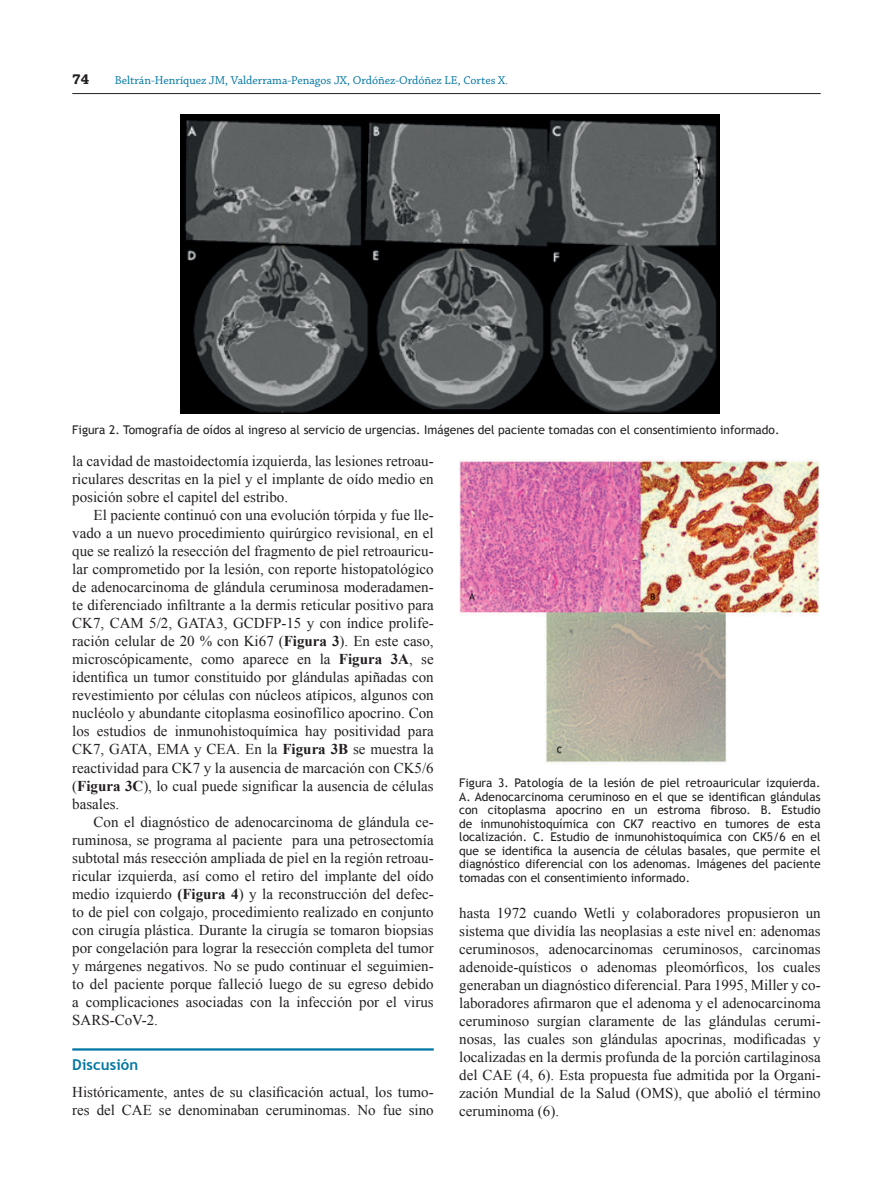
<style>
.page{position:relative;width:893px;height:1191px;background:#fff}
.page>*{position:absolute;margin:0;border:0;box-sizing:border-box;transform-origin:0 0}
.t1{font:15px/18px "Times New Roman";color:#231f20;text-align:justify}
.t2{font:700 15px "Trebuchet MS";letter-spacing:.005em;color:#0076a3}
.t3{font:700 15px "Chaparral Pro";color:#231f20}
.t4{font:12px/13.5px "Trebuchet MS";color:#231f20;text-align:justify}
.t5{font:12px "Chaparral Pro";color:#0076a3}
.s1{font-family:"Times New Roman";font-size:10.5px;color:#231f20}
.s2{font-weight:700}
</style>
<div class="page">
<hr style="left:72px;top:93px;width:749px;height:1px;background:#231f20">
<hr style="left:72px;top:1048px;width:362px;height:2px;background:#0076a3">
<img style="left:180px;top:115px;width:539px;height:298px">
<img style="left:459px;top:459px;width:361px;height:305px">
<p class="t3" style="left:72px;top:71px;width:18px">74</p>
<p class="t5" style="left:115px;top:74px;width:395px">Beltrán-Henríquez JM, Valderrama-Penagos JX, Ordóñez-Ordóñez LE, Cortes X<span class="s1">.</span></p>
<p class="t4" style="left:72px;top:423px;width:709px">Figura 2. Tomografía de oídos al ingreso al servicio de urgencias. Imágenes del paciente tomadas con el consentimiento informado.</p>
<p class="t1" style="left:72px;top:452px;width:363px">la cavidad de mastoidectomía izquierda, las lesiones retroau&shy;riculares descritas en la piel y el implante de oído medio en posición sobre el capitel del estribo.</p>
<p class="t1" style="left:72px;top:506px;width:363px;text-indent:21px">El paciente continuó con una evolución tórpida y fue lle&shy;vado a un nuevo procedimiento quirúrgico revisional, en el que se realizó la resección del fragmento de piel retroauricu&shy;lar comprometido por la lesión, con reporte histopatológico de adenocarcinoma de glándula ceruminosa moderadamen&shy;te diferenciado infiltrante a la dermis reticular positivo para CK7, CAM 5/2, GATA3, GCDFP-15 y con índice prolife&shy;ración celular de 20 % con Ki67 (<span class="s2">Figura 3</span>). En este caso, microscópicamente, como aparece en la <span class="s2">Figura 3A</span>, se identifica un tumor constituido por glándulas apiñadas con revestimiento por células con núcleos atípicos, algunos con nucléolo y abundante citoplasma eosinofílico apocrino. Con los estudios de inmunohistoquímica hay positividad para CK7, GATA, EMA y CEA. En la <span class="s2">Figura 3B</span> se muestra la reactividad para CK7 y la ausencia de marcación con CK5/6 (<span class="s2">Figura 3C</span>), lo cual puede significar la ausencia de células basales.</p>
<p class="t1" style="left:72px;top:812px;width:363px;text-indent:21px">Con el diagnóstico de adenocarcinoma de glándula ce&shy;ruminosa, se programa al paciente para una petrosectomía subtotal más resección ampliada de piel en la región retroau&shy;ricular izquierda, así como el retiro del implante del oído medio izquierdo <span class="s2">(Figura 4</span>) y la reconstrucción del defec&shy;to de piel con colgajo, procedimiento realizado en conjunto con cirugía plástica. Durante la cirugía se tomaron biopsias por congelación para lograr la resección completa del tumor y márgenes negativos. No se pudo continuar el seguimien&shy;to del paciente porque falleció luego de su egreso debido a complicaciones asociadas con la infección por el virus SARS-CoV-2.</p>
<p class="t2" style="left:72px;top:1055px;width:68px">Discusión</p>
<p class="t1" style="left:72px;top:1082px;width:363px">Históricamente, antes de su clasificación actual, los tumo&shy;res del CAE se denominaban ceruminomas. No fue sino</p>
<p class="t4" style="left:459px;top:776px;width:363px">Figura 3. Patología de la lesión de piel retroauricular izquierda.<br>A. Adenocarcinoma ceruminoso en el que se identifican glándulas con citoplasma apocrino en un estroma fibroso. B. Estudio de inmunohistoquímica con CK7 reactivo en tumores de esta localización. C. Estudio de inmunohistoquímica con CK5/6 en el que se identifica la ausencia de células basales, que permite el diagnóstico diferencial con los adenomas. Imágenes del paciente tomadas con el consentimiento informado.</p>
<p class="t1" style="left:459px;top:904px;width:363px">hasta 1972 cuando Wetli y colaboradores propusieron un sistema que dividía las neoplasias a este nivel en: adenomas ceruminosos, adenocarcinomas ceruminosos, carcinomas adenoide-quísticos o adenomas pleomórficos, los cuales generaban un diagnóstico diferencial. Para 1995, Miller y co&shy;laboradores afirmaron que el adenoma y el adenocarcinoma ceruminoso surgían claramente de las glándulas cerumi&shy;nosas, las cuales son glándulas apocrinas, modificadas y localizadas en la dermis profunda de la porción cartilaginosa del CAE (4, 6). Esta propuesta fue admitida por la Organi&shy;zación Mundial de la Salud (OMS), que abolió el término ceruminoma (6).</p>
</div>
